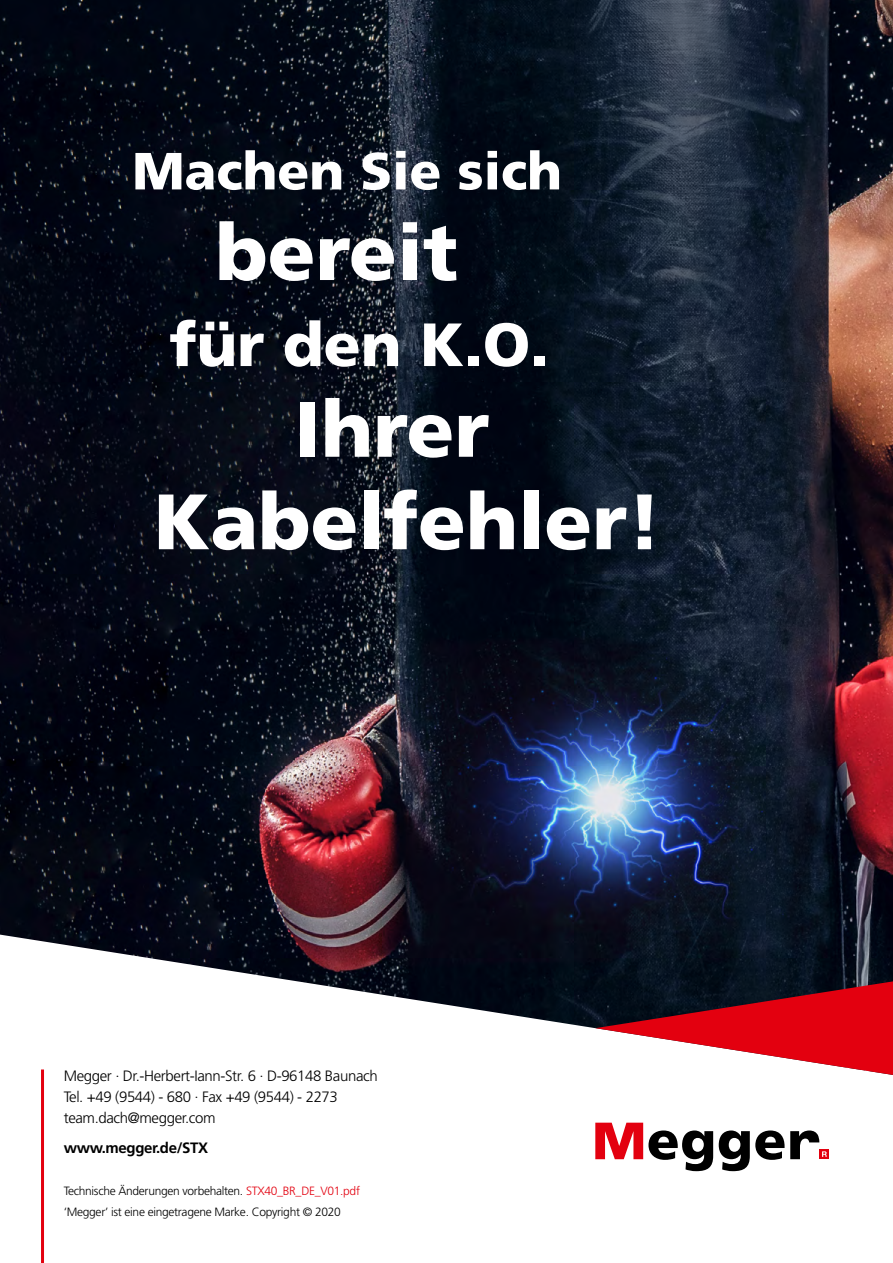
<style>
.page{position:relative;width:893px;height:1263px;background:#fff}
.page>*{position:absolute;margin:0;border:0;box-sizing:border-box;transform-origin:0 0}
.t1{font:900 78.3px/92.4px "Frutiger LT Pro";color:#fff;text-align:center}
.t2{font:900 60.9px "Frutiger LT Pro";color:#fff}
.t3{font:900 52.2px "Frutiger LT Pro";color:#fff}
.t4{font:300 15px/21px "Frutiger LT Pro";letter-spacing:-.025em;color:#000}
.t5{font:700 15px "Frutiger LT Pro";letter-spacing:-.025em;color:#000}
.t6{font:300 12px/21px "Frutiger LT Pro";letter-spacing:-.025em;color:#000}
.s1{color:#e3000f}
</style>
<div class="page">
<img style="left:0;top:0;width:893px;height:934px">
<svg style="left:0;top:934px;width:893px;height:238px"></svg>
<svg style="left:595px;top:981px;width:298px;height:94px"></svg>
<hr style="left:41px;top:1069px;width:3px;height:194px;background:#e3000f">
<div style="left:819px;top:1149px;width:10px;height:10px;background:#e3000f"></div>
<svg style="left:595px;top:1123px;width:118px;height:48px"></svg>
<svg style="left:719px;top:1130px;width:65px;height:41px"></svg>
<svg style="left:790px;top:1130px;width:37px;height:29px"></svg>
<h3 class="t3" style="left:132px;top:140px;width:431px">Machen Sie sich</h3>
<h1 class="t1" style="left:215px;top:206px;width:244px">bereit</h1>
<h2 class="t2" style="left:169px;top:308px;width:381px">für den K.O.</h2>
<h1 class="t1" style="left:154px;top:383px;width:509px">Ihrer<br>Kabelfehler!</h1>
<p class="t4" style="left:64px;top:1065px;width:315px">Megger · Dr.-Herbert-Iann-Str. 6 · D-96148 Baunach<br>Tel. +49 (9544) - 680 · Fax +49 (9544) - 2273 team.dach@megger.com</p>
<p class="t5" style="left:64px;top:1139px;width:146px">www.megger.de/STX</p>
<p class="t6" style="left:64px;top:1180px;width:298px">Technische Änderungen vorbehalten. <span class="s1">STX40_BR_DE_V01.pdf </span>‘Megger’ ist eine eingetragene Marke. Copyright © 2020</p>
</div>
